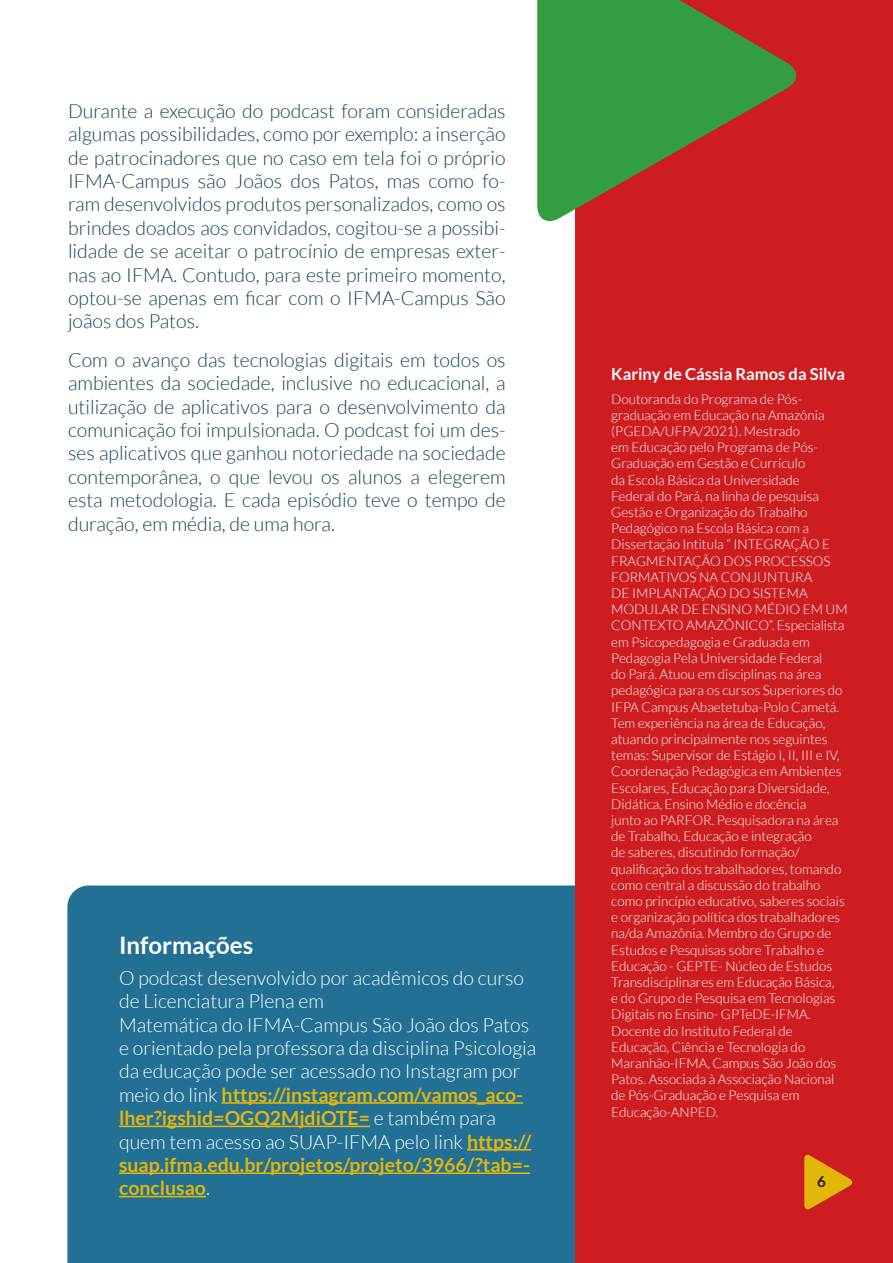
<style>
.page{position:relative;width:893px;height:1263px;background:#fff}
.page>*{position:absolute;margin:0;border:0;box-sizing:border-box;transform-origin:0 0}
.t1{font:700 24px "Lato";color:#fff}
.t2{font:300 19.5px/23.4px "Lato";color:#0f4155;text-align:justify}
.t3{font:300 19.5px/23.4px "Lato";color:#fff}
.t4{font:700 16.5px "Lato";color:#fff}
.t5{font:600 15px "Lato";color:#000}
.t6{font:300 13.5px/16.2px "Lato";color:#fff}
.s1{font-weight:700;color:#e3b60a}
</style>
<div class="page">
<div style="left:67px;top:885px;width:508px;height:378px;background:#227094"></div>
<hr style="left:222px;top:1102px;width:301px;height:2px;background:#e3b60a">
<hr style="left:119px;top:1125px;width:251px;height:2px;background:#e3b60a">
<hr style="left:467px;top:1149px;width:64px;height:1px;background:#e3b60a">
<hr style="left:119px;top:1172px;width:411px;height:2px;background:#e3b60a">
<hr style="left:119px;top:1196px;width:87px;height:1px;background:#e3b60a">
<div style="left:575px;top:0;width:318px;height:1263px;background:#ce1d21"></div>
<svg style="left:537px;top:0;width:260px;height:222px;fill:#329e41"></svg>
<svg style="left:804px;top:1154px;width:49px;height:56px"></svg>
<p class="t2" style="left:68px;top:99px;width:439px">Durante a execução do podcast foram consideradas algumas possibilidades, como por exemplo: a inserção de patrocinadores que no caso em tela foi o próprio IFMA-Campus são Joãos dos Patos, mas como fo&shy;ram desenvolvidos produtos personalizados, como os brindes doados aos convidados, cogitou-se a possibi&shy;lidade de se aceitar o patrocínio de empresas exter&shy;nas ao IFMA. Contudo, para este primeiro momento, optou-se apenas em ficar com o IFMA-Campus São joãos dos Patos.</p>
<p class="t2" style="left:68px;top:348px;width:439px">Com o avanço das tecnologias digitais em todos os ambientes da sociedade, inclusive no educacional, a utilização de aplicativos para o desenvolvimento da comunicação foi impulsionada. O podcast foi um des&shy;ses aplicativos que ganhou notoriedade na sociedade contemporânea, o que levou os alunos a elegerem esta metodologia. E cada episódio teve o tempo de duração, em média, de uma hora.</p>
<h1 class="t1" style="left:119px;top:931px;width:136px">Informações</h1>
<p class="t3" style="left:119px;top:966px;width:419px">O podcast desenvolvido por acadêmicos do curso de Licenciatura Plena em<br>Matemática do IFMA-Campus São João dos Patos e orientado pela professora da disciplina Psicologia da educação pode ser acessado no Instagram por meio do link <span class="s1">https://instagram.com/vamos_aco&shy;lher?igshid=OGQ2MjdiOTE=</span> e também para quem tem acesso ao SUAP-IFMA pelo link <span class="s1">https:// suap.ifma.edu.br/projetos/projeto/3966/?tab=- conclusao</span>.</p>
<p class="t4" style="left:611px;top:364px;width:235px">Kariny de Cássia Ramos da Silva</p>
<p class="t6" style="left:611px;top:391px;width:238px">Doutoranda do Programa de Pós&shy;graduação em Educação na Amazônia (PGEDA/UFPA/2021). Mestrado<br>em Educação pelo Programa de Pós-Graduação em Gestão e Currículo<br>da Escola Básica da Universidade<br>Federal do Pará, na linha de pesquisa Gestão e Organização do Trabalho Pedagógico na Escola Básica com a Dissertação Intitula “ INTEGRAÇÃO E FRAGMENTAÇÃO DOS PROCESSOS FORMATIVOS NA CONJUNTURA<br>DE IMPLANTAÇÃO DO SISTEMA MODULAR DE ENSINO MÉDIO EM UM CONTEXTO AMAZÔNICO”. Especialista em Psicopedagogia e Graduada em Pedagogia Pela Universidade Federal<br>do Pará. Atuou em disciplinas na área pedagógica para os cursos Superiores do IFPA Campus Abaetetuba-Polo Cametá.<br>Tem experiência na área de Educação, atuando principalmente nos seguintes temas: Supervisor de Estágio I, II, III e IV, Coordenação Pedagógica em Ambientes Escolares, Educação para Diversidade, Didática, Ensino Médio e docência<br>junto ao PARFOR. Pesquisadora na área de Trabalho, Educação e integração<br>de saberes, discutindo formação/ qualificação dos trabalhadores, tomando como central a discussão do trabalho como princípio educativo, saberes sociais e organização política dos trabalhadores na/da Amazônia. Membro do Grupo de Estudos e Pesquisas sobre Trabalho e Educação - GEPTE- Núcleo de Estudos Transdisciplinares em Educação Básica,<br>e do Grupo de Pesquisa em Tecnologias Digitais no Ensino- GPTeDE-IFMA.<br>Docente do Instituto Federal de Educação, Ciência e Tecnologia do Maranhão-IFMA, Campus São João dos Patos. Associada à Associação Nacional de Pós-Graduação e Pesquisa em Educação-ANPED.</p>
<p class="t5" style="left:817px;top:1170px;width:10px">6</p>
</div>
